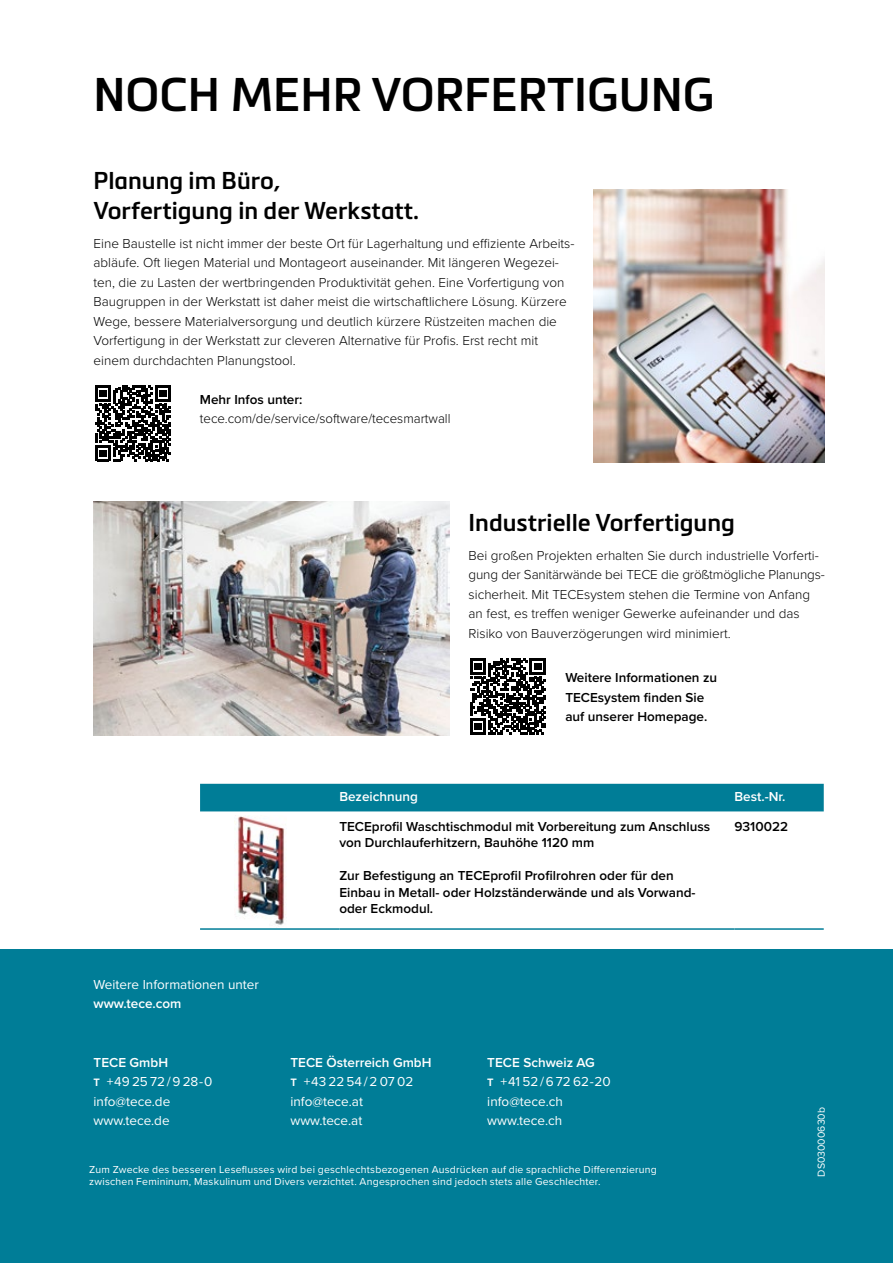
<style>
.page{position:relative;width:893px;height:1263px;background:#fff}
.page>*{position:absolute;margin:0;border:0;box-sizing:border-box;transform-origin:0 0}
.t1{font:600 46.5px "Metronic Pro";color:#000}
.t2{font:600 24px/29.2px "Metronic Pro";color:#000}
.t3{font:300 13.5px/19.5px "Proxima Nova";color:#000}
.t4{font:600 13.5px/16.5px "Proxima Nova";color:#000}
.t5{font:13.5px/19.5px "Proxima Nova";color:#fff}
.t6{font:600 13.5px "Proxima Nova";color:#fff}
.t7{font:10.5px/12.6px "Proxima Nova";letter-spacing:.02em;color:#fff}
.t8{font:10.5px "Proxima Nova";color:#fff}
.s1{font-weight:600}
</style>
<div class="page">
<div style="left:0;top:950px;width:893px;height:313px;background:#007d97"></div>
<div style="left:200px;top:784px;width:624px;height:27px;background:#007d97"></div>
<hr style="left:200px;top:928px;width:139px;height:2px;background:#007d97">
<hr style="left:339px;top:928px;width:395px;height:2px;background:#007d97">
<hr style="left:734px;top:928px;width:90px;height:2px;background:#007d97">
<img style="left:236px;top:816px;width:50px;height:109px">
<svg style="left:470px;top:658px;width:76px;height:76px"></svg>
<img style="left:594px;top:189px;width:231px;height:273px">
<svg style="left:95px;top:385px;width:76px;height:76px"></svg>
<img style="left:94px;top:501px;width:356px;height:234px">
<h1 class="t1" style="left:94px;top:66px;width:622px">NOCH MEHR VORFERTIGUNG</h1>
<h2 class="t2" style="left:94px;top:166px;width:327px">Planung im Büro,<br>Vorfertigung in der Werkstatt.</h2>
<p class="t3" style="left:94px;top:233px;width:482px">Eine Baustelle ist nicht immer der beste Ort für Lagerhaltung und effiziente Arbeits&shy;abläufe. Oft liegen Material und Montageort auseinander. Mit längeren Wegezei&shy;ten, die zu Lasten der wertbringenden Produktivität gehen. Eine Vorfertigung von Baugruppen in der Werkstatt ist daher meist die wirtschaftlichere Lösung. Kürzere Wege, bessere Materialversorgung und deutlich kürzere Rüstzeiten machen die Vorfertigung in der Werkstatt zur cleveren Alternative für Profis. Erst recht mit einem durchdachten Planungstool.</p>
<p class="t4" style="left:200px;top:391px;width:104px">Mehr Infos unter:</p>
<p class="t3" style="left:200px;top:408px;width:252px">tece.com/de/service/software/tecesmartwall</p>
<h2 class="t2" style="left:469px;top:507px;width:268px">Industrielle Vorfertigung</h2>
<p class="t3" style="left:469px;top:545px;width:357px">Bei großen Projekten erhalten Sie durch industrielle Vorferti&shy;gung der Sanitärwände bei TECE die größtmögliche Planungs&shy;sicherheit. Mit TECEsystem stehen die Termine von Anfang an fest, es treffen weniger Gewerke aufeinander und das Risiko von Bauverzögerungen wird minimiert.</p>
<p class="t4" style="left:565px;top:667px;width:153px;line-height:19.5px">Weitere Informationen zu<br>TECEsystem finden Sie auf unserer Homepage.</p>
<p class="t5" style="left:94px;top:974px;width:167px">Weitere Informationen unter</p>
<p class="t6" style="left:94px;top:994px;width:89px">www.tece.com</p>
<p class="t6" style="left:339px;top:787px;width:80px">Bezeichnung</p>
<p class="t6" style="left:734px;top:787px;width:52px">Best.-Nr.</p>
<p class="t4" style="left:339px;top:817px;width:372px">TECEprofil Waschtischmodul mit Vorbereitung zum Anschluss von Durchlauferhitzern, Bauhöhe 1120 mm</p>
<p class="t4" style="left:339px;top:867px;width:358px">Zur Befestigung an TECEprofil Profilrohren oder für den<br>Einbau in Metall- oder Holzständerwände und als Vorwand&shy;oder Eckmodul.</p>
<p class="t4" style="left:734px;top:817px;width:55px">9310022</p>
<p class="t5" style="left:94px;top:1052px;width:120px"><span class="s1">TECE GmbH<br>T</span> + 49 25 72 / 9 28 - 0 info@tece.de www.tece.de</p>
<p class="t5" style="left:290px;top:1052px;width:143px"><span class="s1">TECE Österreich GmbH<br>T</span> + 43 22 54 / 2 07 02 info@tece.at www.tece.at</p>
<p class="t5" style="left:487px;top:1052px;width:125px"><span class="s1">TECE Schweiz AG<br>T</span> + 41 52 / 6 72 62 - 20 info@tece.ch www.tece.ch</p>
<p class="t7" style="left:89px;top:1162px;width:569px">Zum Zwecke des besseren Leseflusses wird bei geschlechtsbezogenen Ausdrücken auf die sprachliche Differenzierung zwischen Femininum, Maskulinum und Divers verzichtet. Angesprochen sind jedoch stets alle Geschlechter.</p>
<p class="t8" style="left:814px;top:1177px;width:71px;rotate:-90deg">DS03000630b</p>
</div>
